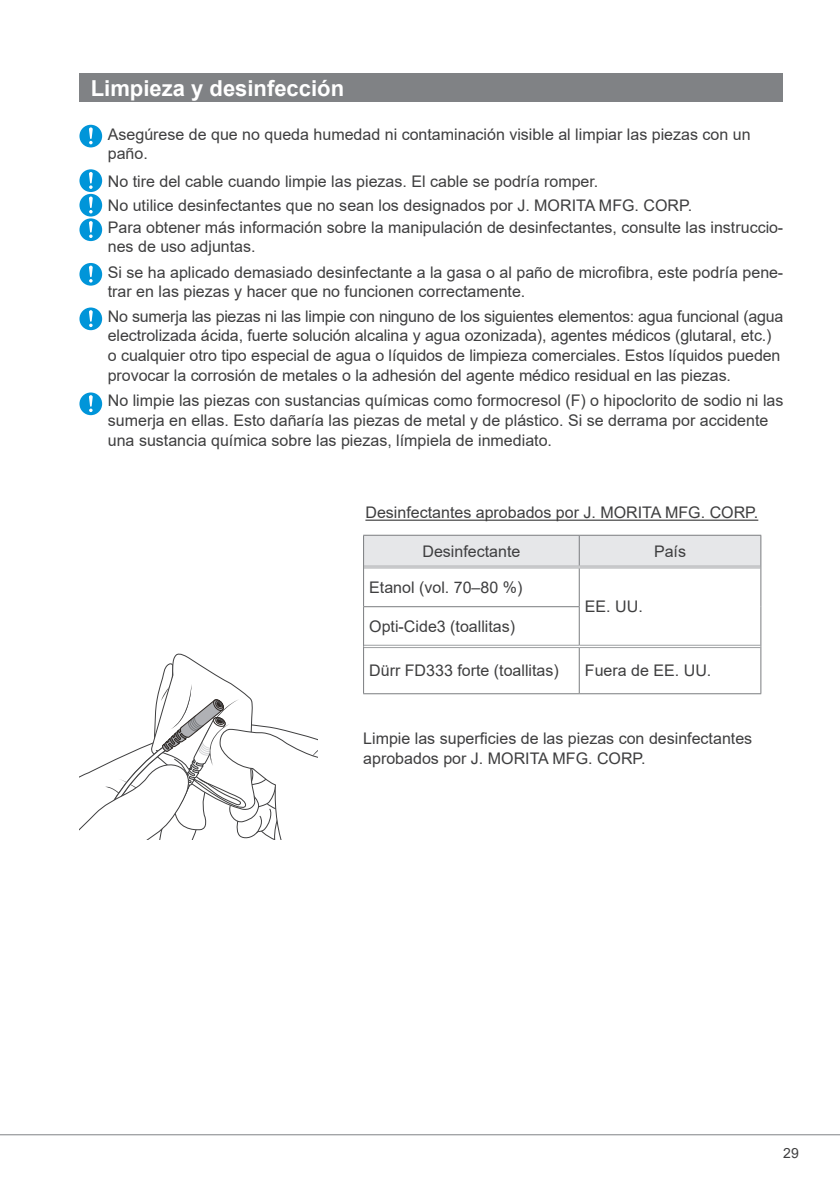
<style>
.page{position:relative;width:840px;height:1191px;background:#fff}
.page>*{position:absolute;margin:0;border:0;box-sizing:border-box;transform-origin:0 0}
.t1{font:700 22px "Arial";color:#fff}
.t2{font:16px/19px "Arial";color:#3e3e3f}
.t3{font:14px "Arial";color:#3e3e3f}
</style>
<div class="page">
<hr style="left:0;top:1134px;width:839px;height:1px;background:#808285">
<div style="left:79px;top:74px;width:703px;height:28px;background:#808285"></div>
<svg style="left:79px;top:653px;width:238px;height:186px"></svg>
<svg style="left:79px;top:125px;width:23px;height:22px"></svg>
<svg style="left:79px;top:169px;width:23px;height:72px"></svg>
<svg style="left:79px;top:263px;width:23px;height:23px"></svg>
<svg style="left:79px;top:307px;width:23px;height:23px"></svg>
<svg style="left:79px;top:392px;width:23px;height:23px"></svg>
<hr style="left:365px;top:519px;width:392px;height:2px;background:#3e3e3f">
<div style="left:364px;top:536px;width:396px;height:29px;background:#e6e7e9"></div>
<hr style="left:363px;top:646px;width:1px;height:47px;background:#7a7c7f">
<hr style="left:578px;top:648px;width:1px;height:45px;background:#7a7c7f">
<hr style="left:760px;top:646px;width:1px;height:47px;background:#7a7c7f">
<hr style="left:363px;top:693px;width:216px;height:1px;background:#7a7c7f">
<hr style="left:363px;top:535px;width:216px;height:1px;background:#7a7c7f">
<hr style="left:363px;top:535px;width:1px;height:32px;background:#7a7c7f">
<hr style="left:579px;top:535px;width:181px;height:1px;background:#7a7c7f">
<hr style="left:578px;top:535px;width:1px;height:30px;background:#7a7c7f">
<hr style="left:760px;top:535px;width:1px;height:32px;background:#7a7c7f">
<hr style="left:363px;top:567px;width:1px;height:39px;background:#7a7c7f">
<hr style="left:578px;top:568px;width:1px;height:38px;background:#7a7c7f">
<hr style="left:760px;top:567px;width:1px;height:39px;background:#7a7c7f">
<hr style="left:363px;top:606px;width:216px;height:1px;background:#7a7c7f">
<hr style="left:363px;top:607px;width:1px;height:39px;background:#7a7c7f">
<hr style="left:578px;top:607px;width:1px;height:38px;background:#7a7c7f">
<hr style="left:760px;top:606px;width:1px;height:40px;background:#7a7c7f">
<hr style="left:364px;top:565px;width:215px;height:1px;background:#9d9fa2">
<hr style="left:364px;top:567px;width:215px;height:1px;background:#9d9fa2">
<hr style="left:579px;top:565px;width:181px;height:1px;background:#9d9fa2">
<hr style="left:579px;top:567px;width:181px;height:1px;background:#9d9fa2">
<hr style="left:579px;top:645px;width:181px;height:1px;background:#9d9fa2">
<hr style="left:579px;top:647px;width:181px;height:1px;background:#9d9fa2">
<hr style="left:364px;top:645px;width:215px;height:1px;background:#9d9fa2">
<hr style="left:364px;top:647px;width:215px;height:1px;background:#9d9fa2">
<hr style="left:579px;top:693px;width:181px;height:1px;background:#7a7c7f">
<h1 class="t1" style="left:91px;top:73px;width:255px">Limpieza y desinfección</h1>
<p class="t2" style="left:108px;top:124px;width:644px">Asegúrese de que no queda humedad ni contaminación visible al limpiar las piezas con un paño.</p>
<p class="t2" style="left:108px;top:169px;width:585px;line-height:24.6px">No tire del cable cuando limpie las piezas. El cable se podría romper.<br>No utilice desinfectantes que no sean los designados por J. MORITA MFG. CORP.</p>
<p class="t2" style="left:108px;top:218px;width:676px">Para obtener más información sobre la manipulación de desinfectantes, consulte las instruccio&shy;nes de uso adjuntas.</p>
<p class="t2" style="left:108px;top:262px;width:676px">Si se ha aplicado demasiado desinfectante a la gasa o al paño de microfibra, este podría pene&shy;trar en las piezas y hacer que no funcionen correctamente.</p>
<p class="t2" style="left:108px;top:307px;width:676px;line-height:19.6px">No sumerja las piezas ni las limpie con ninguno de los siguientes elementos: agua funcional (agua electrolizada ácida, fuerte solución alcalina y agua ozonizada), agentes médicos (glutaral, etc.) o cualquier otro tipo especial de agua o líquidos de limpieza comerciales. Estos líquidos pueden provocar la corrosión de metales o la adhesión del agente médico residual en las piezas.</p>
<p class="t2" style="left:108px;top:390px;width:676px;line-height:20px">No limpie las piezas con sustancias químicas como formocresol (F) o hipoclorito de sodio ni las sumerja en ellas. Esto dañaría las piezas de metal y de plástico. Si se derrama por accidente una sustancia química sobre las piezas, límpiela de inmediato.</p>
<p class="t2" style="left:365px;top:503px;width:394px">Desinfectantes aprobados por J. MORITA MFG. CORP.</p>
<p class="t2" style="left:422px;top:541px;width:99px">Desinfectante</p>
<p class="t2" style="left:653px;top:541px;width:34px">País</p>
<p class="t2" style="left:369px;top:577px;width:154px">Etanol (vol. 70–80 %)</p>
<p class="t2" style="left:584px;top:597px;width:59px">EE. UU.</p>
<p class="t2" style="left:369px;top:617px;width:147px">Opti-Cide3 (toallitas)</p>
<p class="t2" style="left:369px;top:660px;width:191px">Dürr FD333 forte (toallitas)</p>
<p class="t2" style="left:584px;top:660px;width:128px">Fuera de EE. UU.</p>
<p class="t2" style="left:363px;top:728px;width:390px;line-height:20px">Limpie las superficies de las piezas con desinfectantes aprobados por J. MORITA MFG. CORP.</p>
<p class="t3" style="left:782px;top:1143px;width:17px">29</p>
</div>
